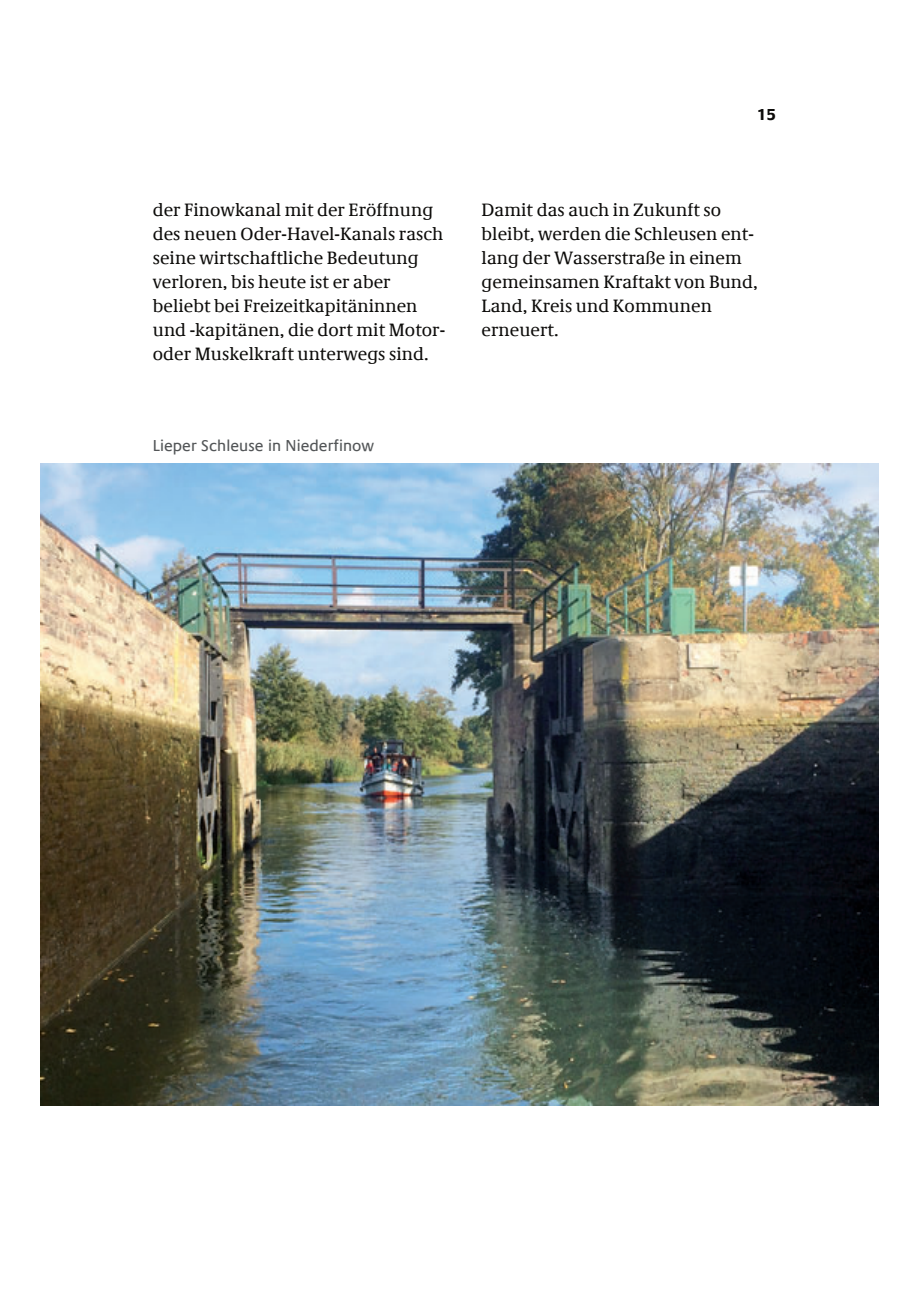
<style>
.page{position:relative;width:918px;height:1298px;background:#fff}
.page>*{position:absolute;margin:0;border:0;box-sizing:border-box;transform-origin:0 0}
.t1{font:18px/24px "Demos Com";letter-spacing:.005em;color:#0d0c0a}
.t2{font:16px "Praxis Com";letter-spacing:.005em;color:#535658}
.t3{font:700 16px "Praxis Com";color:#0d0c0a}
</style>
<div class="page">
<img style="left:41px;top:463px;width:837px;height:642px">
<p class="t3" style="left:756px;top:105px;width:22px">15</p>
<p class="t1" style="left:153px;top:200px;width:294px">der Finowkanal mit der Eröffnung des neuen Oder-Havel-Kanals rasch seine wirtschaftliche Bedeutung verloren, bis heute ist er aber beliebt bei Freizeitkapitäninnen und -kapitänen, die dort mit Motor&shy;oder Muskelkraft unterwegs sind.</p>
<p class="t1" style="left:482px;top:200px;width:278px">Damit das auch in Zukunft so bleibt, werden die Schleusen ent&shy;lang der Wasserstraße in einem gemeinsamen Kraftakt von Bund,<br>Land, Kreis und Kommunen erneuert.</p>
<p class="t2" style="left:153px;top:436px;width:223px">Lieper Schleuse in Niederfinow</p>
</div>
